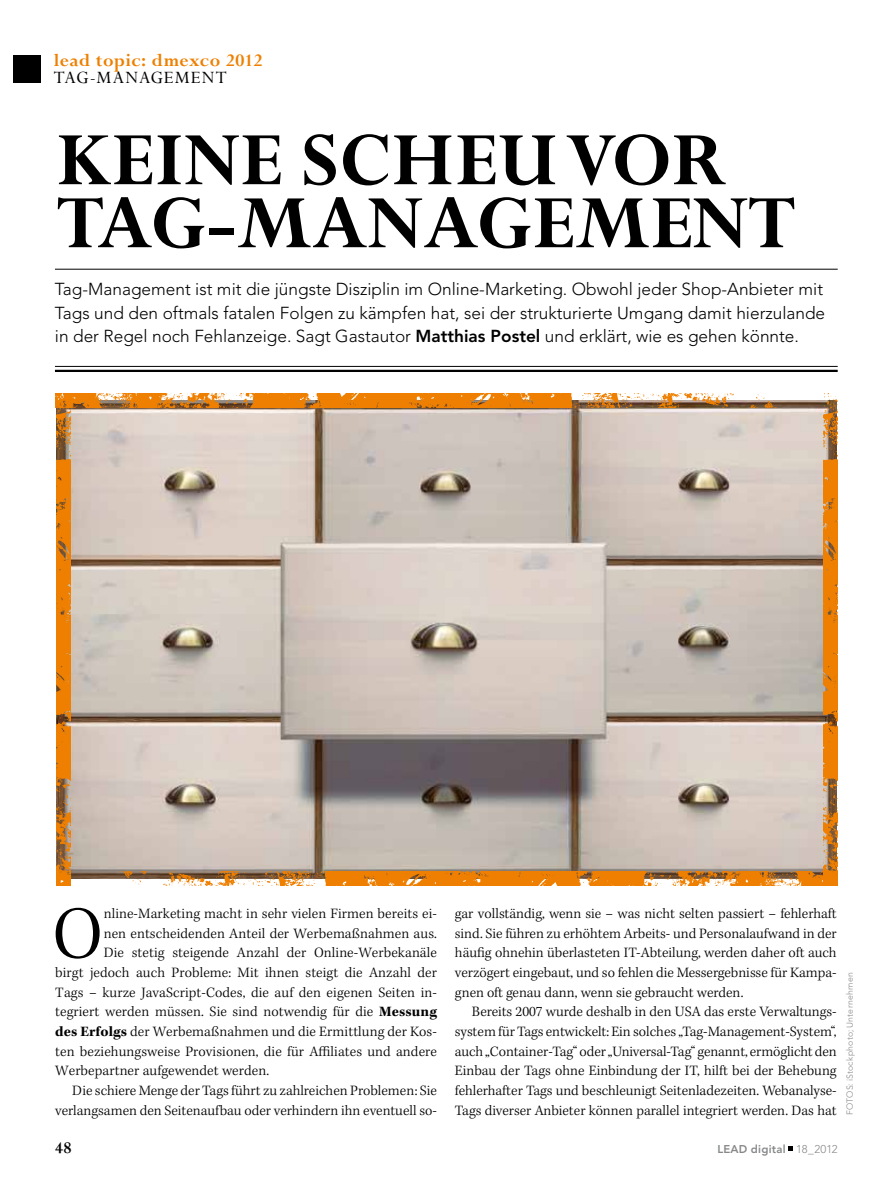
<style>
.page{position:relative;width:893px;height:1191px;background:#fff}
.page>*{position:absolute;margin:0;border:0;box-sizing:border-box;transform-origin:0 0}
.t1{font:700 83.25px/63px "Perpetua Std";color:#000}
.t2{font:300 76.65px "Kepler Std";color:#000}
.t3{font:700 19.5px "Perpetua Std";letter-spacing:.015em;color:#ee7f00}
.t4{font:19.5px "Perpetua Std";letter-spacing:.045em;color:#000}
.t5{font:700 18px "Perpetua Std";color:#000}
.t6{font:300 17.25px/23.2px "Avenir LT Std";color:#000;text-align:justify}
.t7{font:300 14.7px/19.6px "Kepler Std";letter-spacing:.01em;color:#000;text-align:justify}
.t8{font:800 11.25px "Avenir LT Std";letter-spacing:.025em;color:#87888a}
.t9{font:300 8.7px "Avenir LT Std";letter-spacing:.025em;color:#87888a}
.s1{font-weight:800}
.s2{font-weight:700}
.s3{font-weight:300}
</style>
<div class="page">
<svg style="left:789px;top:1146px;width:4px;height:5px"></svg>
<div style="left:13px;top:55px;width:27px;height:28px;background:#000"></div>
<hr style="left:55px;top:269px;width:783px;height:1px;background:#000">
<hr style="left:55px;top:366px;width:783px;height:1px;background:#000">
<hr style="left:55px;top:370px;width:783px;height:2px;background:#000">
<img style="left:56px;top:400px;width:768px;height:478px">
<img style="left:55px;top:393px;width:768px;height:14px">
<img style="left:824px;top:393px;width:14px;height:479px">
<img style="left:57px;top:393px;width:14px;height:492px">
<img style="left:74px;top:872px;width:764px;height:13px">
<h3 class="t3" style="left:54px;top:50px;width:210px">LEAD TOPIC: DMEXCO 2012</h3>
<h3 class="t4" style="left:54px;top:67px;width:175px">tag-management</h3>
<h1 class="t1" style="left:57px;top:131px;width:722px">KEINE SCHEU VOR<br>TAG-MANAGEMENT</h1>
<p class="t6" style="left:55px;top:278px;width:772px">Tag-Management ist mit die jüngste Disziplin im Online-Marketing. Obwohl jeder Shop-Anbieter mit Tags und den oftmals fatalen Folgen zu kämpfen hat, sei der strukturierte Umgang damit hierzulande in der Regel noch Fehlanzeige. Sagt Gastautor <span class="s1">Matthias Postel</span> und erklärt, wie es gehen könnte.</p>
<h2 class="t2" style="left:52px;top:890px;width:52px">O</h2>
<p class="t7" style="left:104px;top:904px;width:335px">nline-Marketing macht in sehr vielen Firmen bereits ei-</p>
<p class="t7" style="left:104px;top:924px;width:335px">nen entscheidenden Anteil der Werbemaßnahmen aus.</p>
<p class="t7" style="left:104px;top:943px;width:335px">Die stetig steigende Anzahl der Online-Werbekanäle</p>
<p class="t7" style="left:55px;top:963px;width:383px">birgt jedoch auch Probleme: Mit ihnen steigt die Anzahl der</p>
<p class="t7" style="left:55px;top:983px;width:382px">Tags – kurze JavaScript-Codes, die auf den eigenen Seiten in-</p>
<p class="t7" style="left:55px;top:1002px;width:383px">tegriert werden müssen. Sie sind notwendig für die <span class="s2">Messung</span></p>
<p class="t7" style="left:55px;top:1022px;width:383px"><span class="s2">des Erfolgs</span> der Werbemaßnahmen und die Ermittlung der Kos-</p>
<p class="t7" style="left:55px;top:1042px;width:383px">ten beziehungsweise Provisionen, die für Affiliates und andere</p>
<p class="t7" style="left:55px;top:1061px;width:215px">Werbepartner aufgewendet werden.</p>
<p class="t7" style="left:72px;top:1081px;width:366px">Die schiere Menge der Tags führt zu zahlreichen Problemen: Sie</p>
<p class="t7" style="left:55px;top:1100px;width:383px">verlangsamen den Seitenaufbau oder verhindern ihn eventuell so-</p>
<p class="t7" style="left:455px;top:904px;width:383px">gar vollständig, wenn sie – was nicht selten passiert – fehlerhaft sind. Sie führen zu erhöhtem Arbeits- und Personalaufwand in der häufig ohnehin überlasteten IT-Abteilung, werden daher oft auch verzögert eingebaut, und so fehlen die Messergebnisse für Kampa&shy;gnen oft genau dann, wenn sie gebraucht werden.</p>
<p class="t7" style="left:455px;top:1002px;width:383px;text-indent:17px">Bereits 2007 wurde deshalb in den USA das erste Verwaltungs&shy;system für Tags entwickelt: Ein solches „Tag-Management-System“, auch „Container-Tag“ oder „Universal-Tag“ genannt, ermöglicht den Einbau der Tags ohne Einbindung der IT, hilft bei der Behebung fehlerhafter Tags und beschleunigt Seitenladezeiten. Webanalyse-Tags diverser Anbieter können parallel integriert werden. Das hat</p>
<p class="t9" style="left:845px;top:1115px;width:144px;rotate:-90deg">FOTOS: iStockphoto; Unternehmen</p>
<p class="t5" style="left:55px;top:1138px;width:18px">48</p>
<p class="t8" style="left:717px;top:1142px;width:122px">LEAD digital <span class="s3">18_2012</span></p>
</div>
